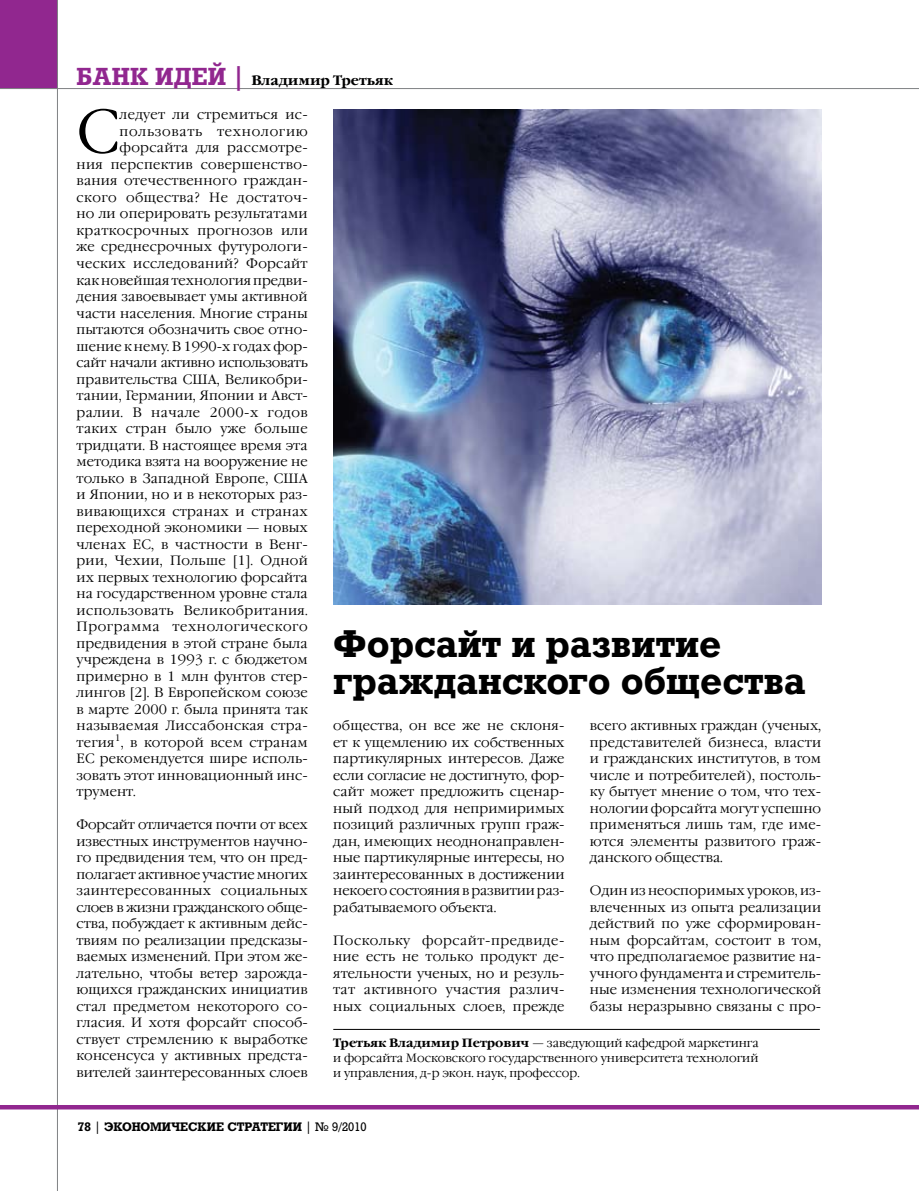
<style>
.page{position:relative;width:919px;height:1191px;background:#fff}
.page>*{position:absolute;margin:0;border:0;box-sizing:border-box;transform-origin:0 0}
.t1{font:300 60.6px "Garamond C";color:#000}
.t2{font:700 37.5px/37.5px "Rodeo";color:#000}
.t3{font:700 24px "Rodeo";color:#91278f}
.t4{font:300 13.5px/16.5px "Garamond C";letter-spacing:.015em;color:#000;text-align:justify}
.t5{font:300 13.5px "Garamond C";letter-spacing:-.02em;color:#000}
.t6{font:300 13.5px "Garamond C";letter-spacing:.035em;color:#000}
.t7{font:300 13.5px "Garamond C";letter-spacing:.045em;color:#000}
.t8{font:300 13.5px "Garamond C";letter-spacing:.055em;color:#000}
.t9{font:700 13.5px "Garamond C";color:#000}
.t10{font:300 12px/15px "Garamond C";color:#000;text-align:justify}
.t11{font:700 12px "Rodeo";color:#000}
.s1{font-family:"Rodeo";font-size:24px;color:#91278f}
.s2{font-weight:700}
.s3{font-weight:400}
</style>
<div class="page">
<div style="left:0;top:0;width:58px;height:89px;background:#91278f"></div>
<hr style="left:57px;top:0;width:1px;height:1191px;background:#808284">
<hr style="left:0;top:88px;width:918px;height:1px;background:#808284">
<hr style="left:0;top:1105px;width:918px;height:4px;background:#91278f">
<hr style="left:333px;top:1029px;width:486px;height:1px;background:#000">
<img style="left:333px;top:109px;width:488px;height:495px">
<h3 class="t3" style="left:77px;top:62px;width:19px">Банк</h3>
<h3 class="t3" style="left:155px;top:62px;width:19px">иде</h3>
<p class="t9" style="left:208px;top:73px;width:187px"><span class="s1">й |</span> Владимир Третьяк</p>
<h1 class="t1" style="left:77px;top:98px;width:44px">С</h1>
<p class="t4" style="left:120px;top:107px;width:189px">ледует ли стремиться ис-</p>
<p class="t8" style="left:120px;top:124px;width:189px">пользовать технологию</p>
<p class="t4" style="left:120px;top:140px;width:189px">форсайта для рассмотре-</p>
<p class="t4" style="left:77px;top:157px;width:233px">ния перспектив совершенство-</p>
<p class="t4" style="left:77px;top:173px;width:231px">вания отечественного граждан-</p>
<p class="t4" style="left:77px;top:190px;width:233px">ского общества? Не достаточ-</p>
<p class="t4" style="left:77px;top:206px;width:232px">но ли оперировать результатами</p>
<p class="t4" style="left:77px;top:223px;width:233px">кратко-срочных прогнозов или</p>
<p class="t4" style="left:77px;top:239px;width:233px">же среднесрочных футурологи-</p>
<p class="t4" style="left:77px;top:256px;width:232px">ческих исследований? Форсайт</p>
<p class="t4" style="left:77px;top:272px;width:233px">как новейшая технология предви-</p>
<p class="t4" style="left:77px;top:289px;width:232px">дения завоевывает умы активной</p>
<p class="t4" style="left:77px;top:305px;width:232px">части населения. Многие страны</p>
<p class="t4" style="left:77px;top:322px;width:233px">пытаются обозначить свое отно-</p>
<p class="t4" style="left:77px;top:338px;width:233px">шение к нему. В 1990-х годах фор-</p>
<p class="t5" style="left:77px;top:355px;width:233px">сайт начали активно использовать</p>
<p class="t4" style="left:77px;top:371px;width:233px">правительства США, Великобри-</p>
<p class="t4" style="left:77px;top:388px;width:231px">тании, Германии, Японии и Авст-</p>
<p class="t4" style="left:77px;top:404px;width:232px">ралии. В начале 2000-х годов</p>
<p class="t4" style="left:77px;top:421px;width:232px">таких стран было уже больше</p>
<p class="t4" style="left:77px;top:437px;width:232px">тридцати. В настоящее время эта</p>
<p class="t4" style="left:77px;top:454px;width:233px">методика взята на вооружение не</p>
<p class="t4" style="left:77px;top:470px;width:233px">только в Западной Европе, США</p>
<p class="t4" style="left:77px;top:487px;width:233px">и Японии, но и в некоторых раз-</p>
<p class="t4" style="left:77px;top:503px;width:233px">вивающихся странах и странах</p>
<p class="t4" style="left:77px;top:520px;width:233px">переходной экономики — новых</p>
<p class="t4" style="left:77px;top:536px;width:233px">членах ЕС, в частности в Венг-</p>
<p class="t4" style="left:77px;top:553px;width:233px">рии, Чехии, Польше [1]. Одной</p>
<p class="t4" style="left:77px;top:569px;width:233px">их первых технологию форсайта</p>
<p class="t4" style="left:77px;top:586px;width:233px">на государ-ственном уровне стала</p>
<p class="t6" style="left:77px;top:602px;width:233px">использовать Великобритания.</p>
<p class="t7" style="left:77px;top:619px;width:232px">Программа технологического</p>
<p class="t4" style="left:77px;top:635px;width:232px">предвидения в этой стране была</p>
<p class="t4" style="left:77px;top:652px;width:233px">учреждена в 1993 г. с бюджетом</p>
<p class="t4" style="left:77px;top:668px;width:233px">примерно в 1 млн фунтов стер-</p>
<p class="t4" style="left:77px;top:685px;width:233px">лингов [2]. В Европейском союзе</p>
<p class="t4" style="left:77px;top:701px;width:232px">в марте 2000 г. была принята так</p>
<p class="t4" style="left:77px;top:718px;width:233px">называемая Лиссабонская стра-</p>
<p class="t4" style="left:77px;top:734px;width:232px">тегия<sup>1</sup>, в которой всем странам</p>
<p class="t4" style="left:77px;top:751px;width:233px">ЕС рекомендуется шире исполь-</p>
<p class="t4" style="left:77px;top:767px;width:233px">зовать этот инновационный инс-</p>
<p class="t4" style="left:77px;top:784px;width:61px">трумент.</p>
<p class="t4" style="left:77px;top:817px;width:233px">Форсайт отличается почти от всех известных инструментов научно&shy;го предвидения тем, что он пред&shy;полагает активное участие многих заинтересованных социальных слоев в жизни гражданского обще&shy;ства, побуждает к активным дейс&shy;твиям по реализации предсказы&shy;ваемых изменений. При этом же&shy;лательно, чтобы ветер зарожда&shy;ющихся гражданских инициатив стал предметом некоторого со&shy;гласия. И хотя форсайт способ&shy;ствует стремлению к выработке консенсуса у активных предста&shy;вителей заинтересованных слоев</p>
<h2 class="t2" style="left:333px;top:624px;width:474px">Форсайт и развитие гражданского общества</h2>
<p class="t4" style="left:333px;top:718px;width:233px">общества, он все же не склоня&shy;ет к ущемлению их собственных партикулярных интересов. Даже если согласие не достигнуто, фор&shy;сайт может предложить сценар&shy;ный подход для непримиримых позиций различных групп граж&shy;дан, имеющих неоднонаправлен&shy;ные партикулярные интересы, но заинтересованных в достижении некоего состояния в развитии раз&shy;рабатываемого объекта.</p>
<p class="t4" style="left:333px;top:932px;width:233px">Поскольку форсайт-предвиде&shy;ние есть не только продукт де&shy;ятельности ученых, но и резуль&shy;тат активного участия различ&shy;ных социальных слоев, прежде</p>
<p class="t4" style="left:590px;top:718px;width:233px">всего активных граждан (ученых, представителей бизнеса, власти и гражданских институтов, в том числе и потребителей), постоль&shy;ку бытует мнение о том, что тех&shy;нологии форсайта могут успешно применяться лишь там, где име&shy;ются элементы развитого граж&shy;данского общества.</p>
<p class="t4" style="left:590px;top:883px;width:233px">Один из неоспоримых уроков, из&shy;влеченных из опыта реализации действий по уже сформирован&shy;ным форсайтам, состоит в том, что предполагаемое развитие на&shy;учного фундамента и стремитель&shy;ные изменения технологической базы неразрывно связаны с про-</p>
<p class="t10" style="left:333px;top:1035px;width:427px"><span class="s2">Третьяк Владимир Петрович</span> — заведующий кафедрой маркетинга и форсайта Московского государственного университета технологий и управления, д-р экон. наук, профессор.</p>
<p class="t11" style="left:78px;top:1119px;width:290px">78 <span class="s3">|</span> ЭКОНОМИЧЕСКИЕ СТРАТЕГИИ <span class="s3">| № 9/2010</span></p>
</div>
